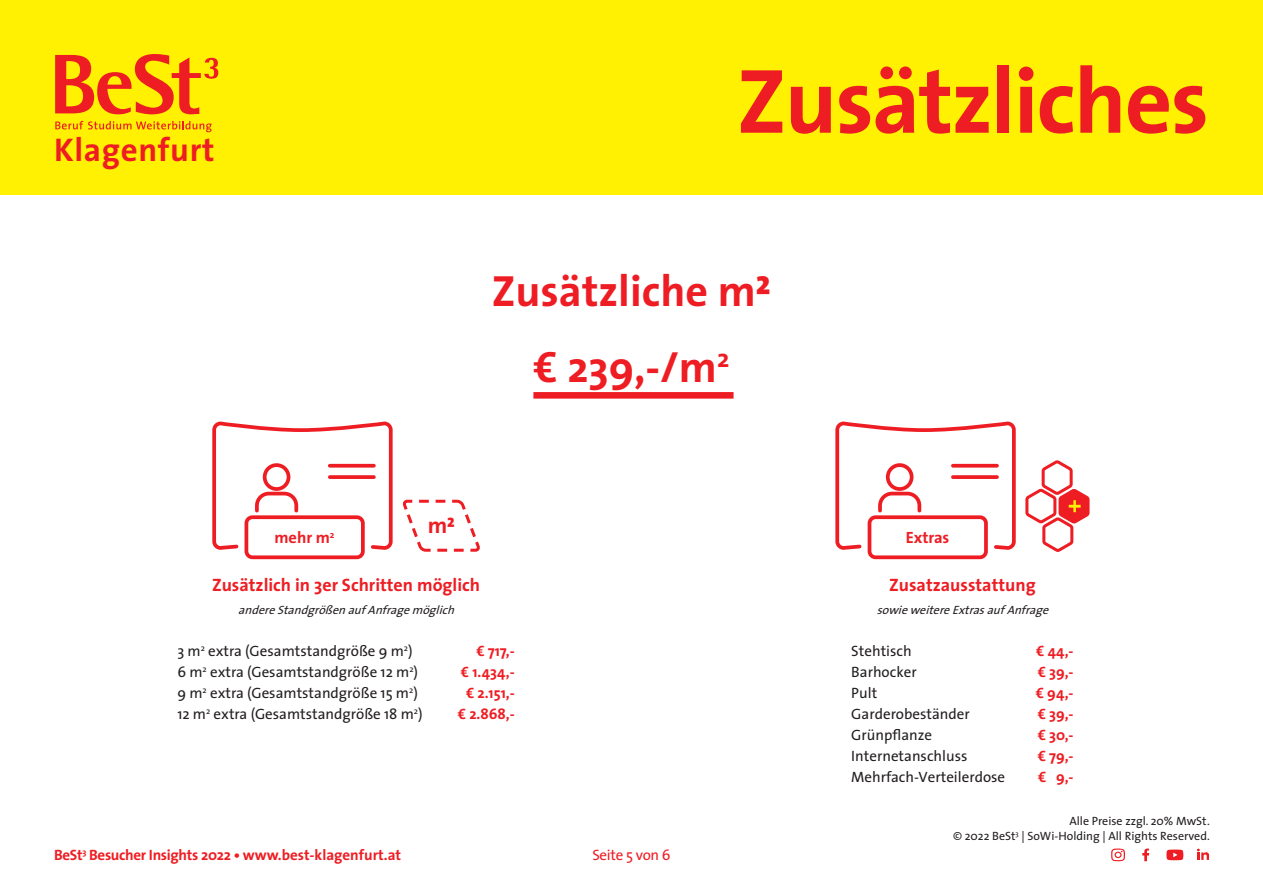
<style>
.page{position:relative;width:1263px;height:893px;background:#fff}
.page>*{position:absolute;margin:0;border:0;box-sizing:border-box;transform-origin:0 0}
.t1{font:700 92.4px "The Sans";letter-spacing:-.02em;color:#ee1d23}
.t2{font:700 43.95px/75.3px "The Sans";color:#ee1d23;text-align:center}
.t3{font:700 33px "The Sans";letter-spacing:.02em;color:#ee1d23}
.t4{font:700 22.65px "The Sans";color:#ee1d23}
.t5{font:700 18px "The Sans";color:#ee1d23}
.t6{font:700 16.35px "The Sans";color:#ee1d23}
.t7{font:15px "The Sans";color:#231f20}
.t8{font:700 15px "The Sans";color:#ee1d23}
.t9{font:700 15px "The Sans";letter-spacing:-.02em;color:#ee1d23}
.t10{font:15px "The Sans";letter-spacing:-.02em;color:#ee1d23}
.t11{font:12px/14.4px "The Sans";color:#231f20;text-align:right}
.t12{font:italic 12px "The Sans";color:#231f20}
</style>
<div class="page">
<div style="left:0;top:0;width:1263px;height:195px;background:#fff101"></div>
<svg style="left:1111px;top:848px;width:14px;height:13px"></svg>
<svg style="left:1142px;top:848px;width:7px;height:13px"></svg>
<svg style="left:1197px;top:849px;width:12px;height:11px"></svg>
<svg style="left:1166px;top:850px;width:17px;height:10px"></svg>
<svg style="left:55px;top:121px;width:157px;height:11px"></svg>
<svg style="left:55px;top:54px;width:163px;height:60px"></svg>
<div style="left:533px;top:392px;width:200px;height:7px;background:#ee1d23"></div>
<svg style="left:402px;top:499px;width:78px;height:53px"></svg>
<div style="left:245px;top:515px;width:120px;height:44px;border:4px solid #ee1d23;border-radius:6px"></div>
<svg style="left:212px;top:423px;width:181px;height:129px"></svg>
<svg style="left:330px;top:464px;width:44px;height:4px"></svg>
<svg style="left:330px;top:475px;width:44px;height:4px"></svg>
<svg style="left:1025px;top:460px;width:65px;height:92px"></svg>
<div style="left:868px;top:515px;width:120px;height:44px;border:4px solid #ee1d23;border-radius:6px"></div>
<svg style="left:835px;top:423px;width:181px;height:129px"></svg>
<svg style="left:953px;top:464px;width:44px;height:4px"></svg>
<svg style="left:953px;top:475px;width:44px;height:4px"></svg>
<h3 class="t3" style="left:54px;top:122px;width:162px">Klagenfurt</h3>
<h1 class="t1" style="left:737px;top:24px;width:474px">Zusätzliches</h1>
<h2 class="t2" style="left:492px;top:253px;width:281px">Zusätzliche m² € 239,-/m<sup>2</sup></h2>
<h3 class="t4" style="left:428px;top:506px;width:29px">m²</h3>
<p class="t6" style="left:274px;top:524px;width:62px">mehr m<sup>2</sup></p>
<p class="t6" style="left:906px;top:524px;width:45px">Extras</p>
<p class="t5" style="left:212px;top:570px;width:270px">Zusätzlich in 3er Schritten möglich</p>
<p class="t12" style="left:238px;top:600px;width:222px">andereStandgrößenaufAnfragemöglich</p>
<p class="t7" style="left:177px;top:639px;width:237px">3 m<sup>2</sup> extra (Gesamtstandgröße 9 m<sup>2</sup>)</p>
<p class="t8" style="left:476px;top:639px;width:40px">€ 717,-</p>
<p class="t7" style="left:177px;top:660px;width:242px">6 m<sup>2</sup> extra (Gesamtstandgröße 12 m<sup>2</sup>)</p>
<p class="t8" style="left:461px;top:660px;width:55px">€ 1.434,-</p>
<p class="t7" style="left:177px;top:681px;width:242px">9 m<sup>2</sup> extra (Gesamtstandgröße 15 m<sup>2</sup>)</p>
<p class="t8" style="left:466px;top:681px;width:50px">€ 2.151,-</p>
<p class="t7" style="left:177px;top:702px;width:247px">12 m<sup>2</sup> extra (Gesamtstandgröße 18 m<sup>2</sup>)</p>
<p class="t8" style="left:458px;top:702px;width:58px">€ 2.868,-</p>
<p class="t9" style="left:54px;top:842px;width:349px">BeSt<sup>3</sup> Besucher Insights 2022 • www.best-klagenfurt.at</p>
<p class="t10" style="left:592px;top:842px;width:80px">Seite 5 von 6</p>
<p class="t5" style="left:889px;top:570px;width:148px">Zusatzausstattung</p>
<p class="t12" style="left:877px;top:600px;width:178px">sowieweitereExtrasaufAnfrage</p>
<p class="t7" style="left:851px;top:639px;width:62px">Stehtisch</p>
<p class="t8" style="left:1036px;top:639px;width:39px">€ 44,-</p>
<p class="t7" style="left:851px;top:660px;width:67px">Barhocker</p>
<p class="t8" style="left:1038px;top:660px;width:37px">€ 39,-</p>
<p class="t7" style="left:851px;top:681px;width:27px">Pult</p>
<p class="t8" style="left:1036px;top:681px;width:39px">€ 94,-</p>
<p class="t7" style="left:851px;top:702px;width:120px">Garderobeständer</p>
<p class="t8" style="left:1038px;top:702px;width:37px">€ 39,-</p>
<p class="t7" style="left:851px;top:723px;width:82px">Grünpflanze</p>
<p class="t8" style="left:1038px;top:723px;width:37px">€ 30,-</p>
<p class="t7" style="left:851px;top:744px;width:118px">Internetanschluss</p>
<p class="t8" style="left:1038px;top:744px;width:37px">€ 79,-</p>
<p class="t7" style="left:851px;top:765px;width:155px">Mehrfach-Verteilerdose</p>
<p class="t8" style="left:1038px;top:765px;width:37px">€ 9,-</p>
<p class="t11" style="left:953px;top:813px;width:258px">Alle Preise zzgl. 20% MwSt.<br>© 2022 BeSt<sup>3</sup> | SoWi-Holding | All Rights Reserved.</p>
</div>
